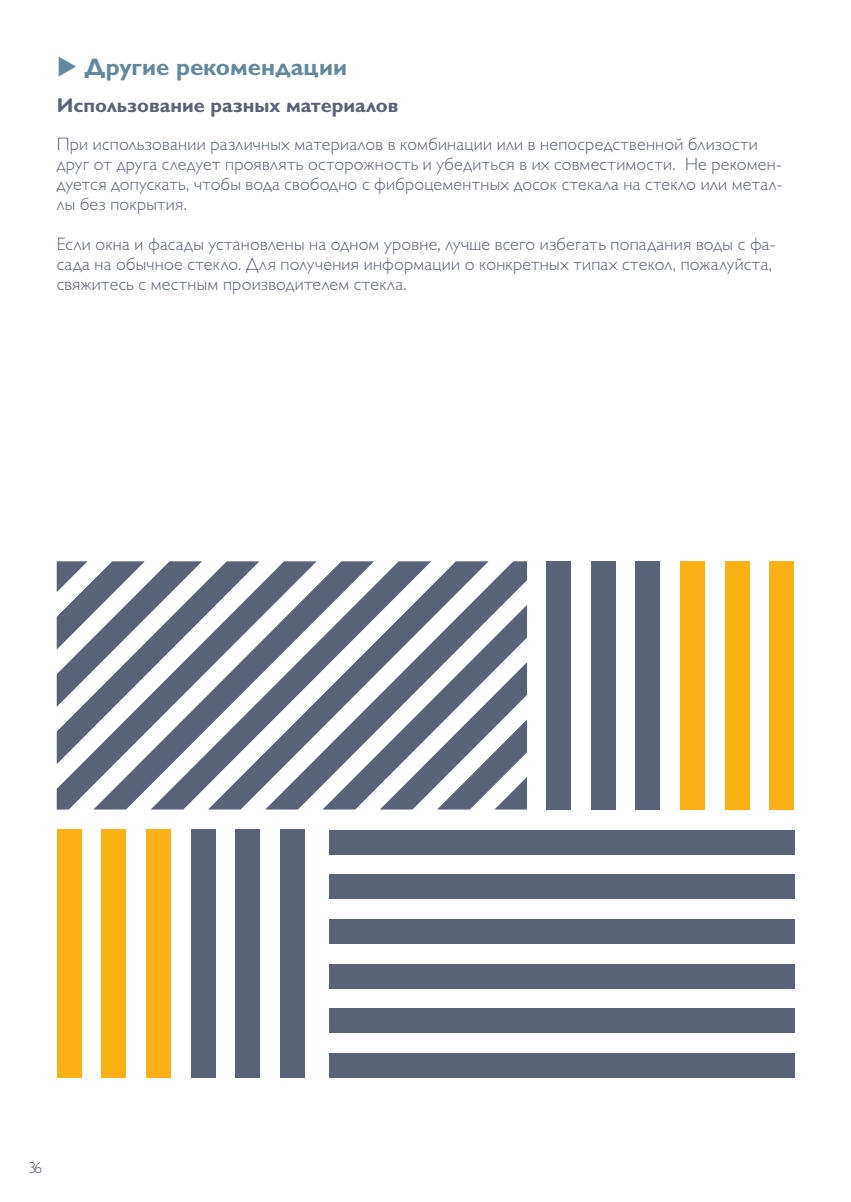
<style>
.page{position:relative;width:851px;height:1202px;background:#fff}
.page>*{position:absolute;margin:0;border:0;box-sizing:border-box;transform-origin:0 0}
.t1{font:700 24px "Gill Sans Pro Cyrillic";color:#6289a0}
.t2{font:700 20px "Gill Sans Pro Cyrillic";color:#596276}
.t3{font:300 18px/20px "Gill Sans Pro Cyrillic";letter-spacing:.015em;color:#596276}
.t4{font:300 16px "Gill Sans Pro Cyrillic";color:#596276}
</style>
<div class="page">
<div style="left:329px;top:1053px;width:465px;height:25px;background:#596276"></div>
<div style="left:724px;top:562px;width:25px;height:248px;background:#fcb116"></div>
<div style="left:769px;top:562px;width:25px;height:248px;background:#fcb116"></div>
<svg style="left:488px;top:561px;width:39px;height:248px;fill:#596276"></svg>
<svg style="left:431px;top:561px;width:57px;height:248px;fill:#596276"></svg>
<svg style="left:374px;top:561px;width:57px;height:248px;fill:#596276"></svg>
<svg style="left:316px;top:561px;width:58px;height:248px;fill:#596276"></svg>
<svg style="left:202px;top:561px;width:114px;height:248px;fill:#596276"></svg>
<svg style="left:202px;top:561px;width:57px;height:203px;fill:#596276"></svg>
<svg style="left:57px;top:561px;width:145px;height:248px"></svg>
<div style="left:329px;top:1008px;width:465px;height:25px;background:#596276"></div>
<div style="left:329px;top:964px;width:465px;height:25px;background:#596276"></div>
<div style="left:329px;top:919px;width:465px;height:25px;background:#596276"></div>
<div style="left:329px;top:874px;width:465px;height:25px;background:#596276"></div>
<div style="left:329px;top:830px;width:465px;height:25px;background:#596276"></div>
<div style="left:280px;top:830px;width:25px;height:248px;background:#596276"></div>
<div style="left:235px;top:830px;width:25px;height:248px;background:#596276"></div>
<div style="left:191px;top:830px;width:25px;height:248px;background:#596276"></div>
<div style="left:146px;top:830px;width:25px;height:248px;background:#fcb116"></div>
<div style="left:101px;top:830px;width:25px;height:248px;background:#fcb116"></div>
<div style="left:57px;top:830px;width:25px;height:248px;background:#fcb116"></div>
<div style="left:546px;top:562px;width:24px;height:248px;background:#596276"></div>
<div style="left:590px;top:562px;width:25px;height:248px;background:#596276"></div>
<div style="left:635px;top:562px;width:25px;height:248px;background:#596276"></div>
<div style="left:680px;top:562px;width:24px;height:248px;background:#fcb116"></div>
<h1 class="t1" style="left:57px;top:52px;width:292px">◆ Другие рекомендации</h1>
<p class="t2" style="left:57px;top:93px;width:343px">Использование разных материалов</p>
<p class="t3" style="left:57px;top:134px;width:727px">При использовании различных материалов в комбинации или в непосредственной близости друг от друга следует проявлять осторожность и убедиться в их совместимости. Не рекомен&shy;дуется допускать, чтобы вода свободно с фиброцементных досок стекала на стекло или метал&shy;лы без покрытия.</p>
<p class="t3" style="left:57px;top:234px;width:720px">Если окна и фасады установлены на одном уровне, лучше всего избегать попадания воды с фа&shy;сада на обычное стекло. Для получения информации о конкретных типах стекол, пожалуйста, свяжитесь с местным производителем стекла.</p>
<p class="t4" style="left:28px;top:1158px;width:15px">36</p>
</div>
